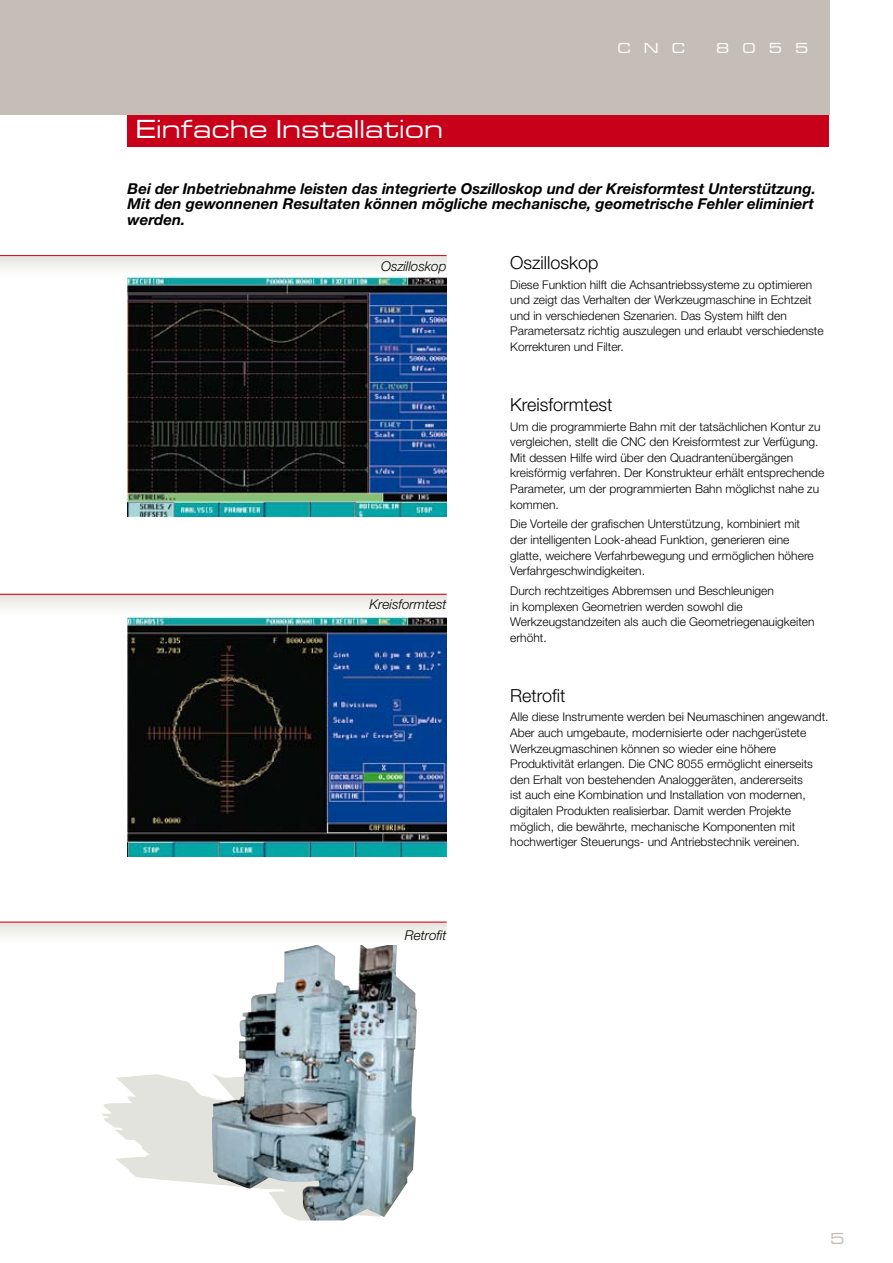
<style>
.page{position:relative;width:893px;height:1263px;background:#fff}
.page>*{position:absolute;margin:0;border:0;box-sizing:border-box;transform-origin:0 0}
.t1{font:500 27px "Microgramma D";letter-spacing:.05em;color:#fff}
.t2{font:300 18px "Helvetica Neue LT Std";color:#000}
.t3{font:500 16.5px "Microgramma D";color:#c5beb6}
.t4{font:italic 700 15px/15.6px "Helvetica Neue LT Std";color:#000}
.t5{font:500 15px "Microgramma D";letter-spacing:.925em;color:#fff}
.t6{font:italic 300 13.5px "Helvetica Neue LT Std";color:#000}
.t7{font:300 12px/15.6px "Helvetica Neue LT Std";color:#000}
</style>
<div class="page">
<div style="left:0;top:0;width:829px;height:115px;background:#c5beb6"></div>
<div style="left:128px;top:115px;width:701px;height:32px;background:#c90019"></div>
<svg style="left:102px;top:1074px;width:110px;height:110px"></svg>
<img style="left:212px;top:945px;width:205px;height:275px">
<div style="left:0;top:922px;width:446px;height:22px;background:linear-gradient(to bottom,#e4e5df,#fefefe)"></div>
<div style="left:0;top:594px;width:446px;height:22px;background:linear-gradient(to bottom,#e4e4de,#fefefe)"></div>
<svg style="left:0;top:256px;width:446px;height:22px"></svg>
<hr style="left:0;top:255px;width:446px;height:1px;background:#e2001a">
<hr style="left:0;top:594px;width:446px;height:1px;background:#e2001a">
<hr style="left:0;top:922px;width:446px;height:1px;background:#e2001a">
<img style="left:128px;top:277px;width:318px;height:239px">
<img style="left:128px;top:618px;width:318px;height:239px">
<h1 class="t1" style="left:136px;top:112px;width:308px">Einfache Installation</h1>
<p class="t5" style="left:618px;top:39px;width:69px">CNC</p>
<p class="t5" style="left:716px;top:39px;width:93px">8055</p>
<p class="t4" style="left:128px;top:180px;width:690px">Bei der Inbetriebnahme leisten das integrierte Oszilloskop und der Kreisformtest Unterstützung.<br>Mit den gewonnenen Resultaten können mögliche mechanische, geometrische Fehler eliminiert werden.</p>
<p class="t6" style="left:381px;top:258px;width:67px">Oszilloskop</p>
<p class="t6" style="left:369px;top:596px;width:78px">Kreisformtest</p>
<p class="t6" style="left:405px;top:927px;width:43px">Retrofit</p>
<h2 class="t2" style="left:510px;top:251px;width:90px">Oszilloskop</h2>
<p class="t7" style="left:510px;top:276px;width:315px">Diese Funktion hilft die Achsantriebssysteme zu optimieren und zeigt das Verhalten der Werkzeugmaschine in Echtzeit und in verschiedenen Szenarien. Das System hilft den Parametersatz richtig auszulegen und erlaubt verschiedenste Korrekturen und Filter.</p>
<h2 class="t2" style="left:510px;top:393px;width:104px">Kreisformtest</h2>
<p class="t7" style="left:510px;top:418px;width:316px">Um die programmierte Bahn mit der tatsächlichen Kontur zu vergleichen, stellt die CNC den Kreisformtest zur Verfügung.<br>Mit dessen Hilfe wird über den Quadrantenübergängen kreisförmig verfahren. Der Konstrukteur erhält entsprechende Parameter, um der programmierten Bahn möglichst nahe zu kommen.</p>
<p class="t7" style="left:510px;top:516px;width:305px">Die Vorteile der grafischen Unterstützung, kombiniert mit der intelligenten Look-ahead Funktion, generieren eine glatte, weichere Verfahrbewegung und ermöglichen höhere Verfahrgeschwindigkeiten.</p>
<p class="t7" style="left:510px;top:583px;width:306px">Durch rechtzeitiges Abbremsen und Beschleunigen<br>in komplexen Geometrien werden sowohl die Werkzeugstandzeiten als auch die Geometriegenauigkeiten erhöht.</p>
<h2 class="t2" style="left:510px;top:684px;width:57px">Retrofit</h2>
<p class="t7" style="left:510px;top:709px;width:320px">Alle diese Instrumente werden bei Neumaschinen angewandt.<br>Aber auch umgebaute, modernisierte oder nachgerüstete Werkzeugmaschinen können so wieder eine höhere Produktivität erlangen. Die CNC 8055 ermöglicht einerseits den Erhalt von bestehenden Analoggeräten, andererseits<br>ist auch eine Kombination und Installation von modernen, digitalen Produkten realisierbar. Damit werden Projekte möglich, die bewährte, mechanische Komponenten mit hochwertiger Steuerungs- und Antriebstechnik vereinen.</p>
<h3 class="t3" style="left:830px;top:1228px;width:15px">5</h3>
</div>
